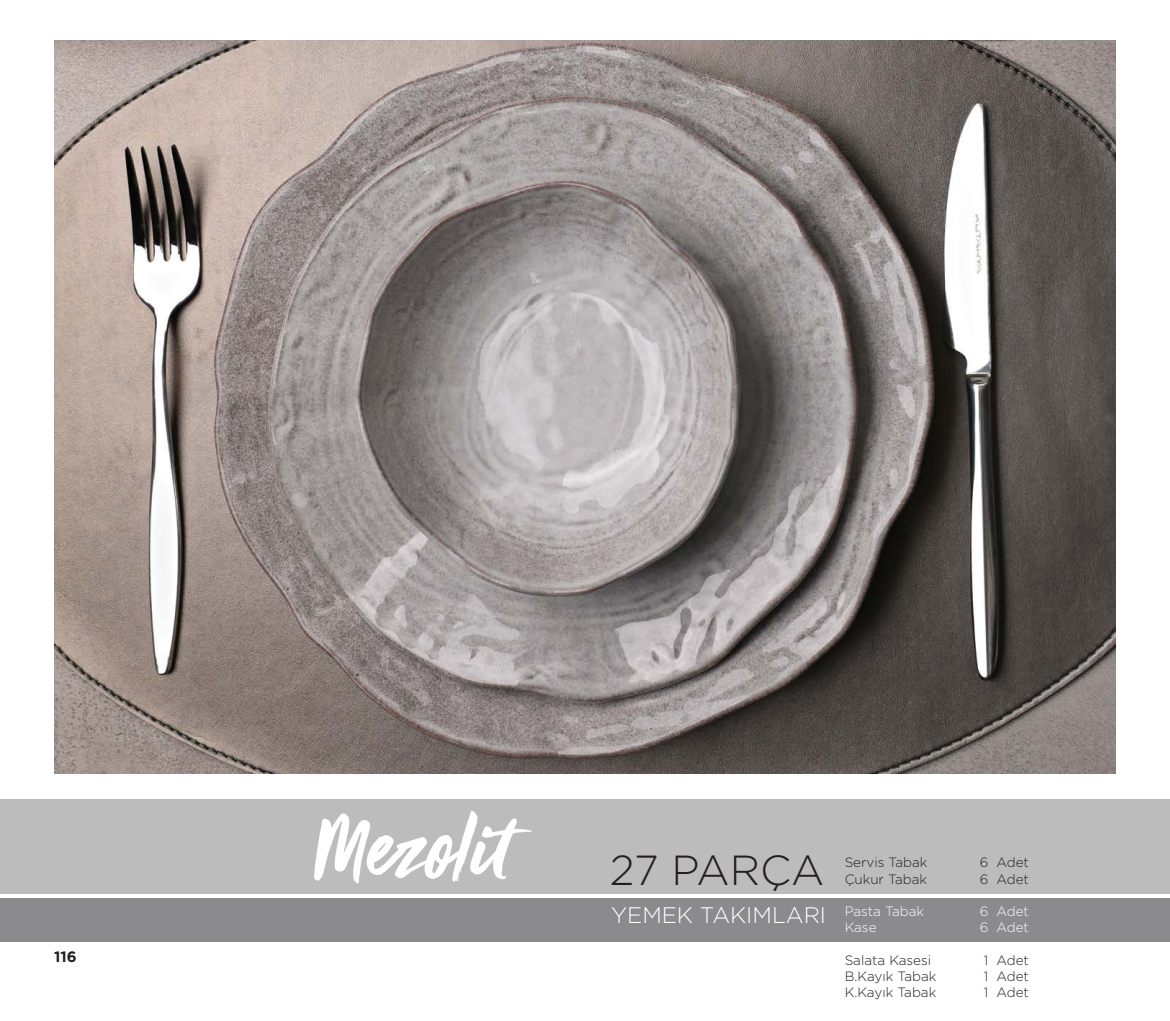
<style>
.page{position:relative;width:1170px;height:1021px;background:#fff}
.page>*{position:absolute;margin:0;border:0;box-sizing:border-box;transform-origin:0 0}
.t1{font:96px "Viva Beautiful C";color:#fff}
.t2{font:300 42px "Gotham";color:#231f20}
.t3{font:300 22.5px "Gotham";color:#fff}
.t4{font:700 15px "Gotham";color:#231f20}
.t5{font:300 13.5px "Gotham";color:#231f20}
.t6{font:300 13.5px "Gotham";color:#fff}
</style>
<div class="page">
<div style="left:0;top:799px;width:1169px;height:94px;background:#bdbcbc"></div>
<div style="left:0;top:898px;width:1169px;height:43px;background:#8b8b8e"></div>
<img style="left:55px;top:40px;width:1060px;height:733px">
<p class="t4" style="left:54px;top:946px;width:24px">116</p>
<p class="t4" style="left:60px;top:951px;width:24px">116</p>
<p class="t1" style="left:314px;top:782px;width:199px">Mezolit</p>
<p class="t2" style="left:610px;top:843px;width:216px">27 PARÇA</p>
<p class="t3" style="left:611px;top:900px;width:216px">YEMEK TAKIMLARI</p>
<p class="t5" style="left:844px;top:854px;width:84px">Servis Tabak</p>
<p class="t5" style="left:844px;top:870px;width:84px">Çukur Tabak</p>
<p class="t6" style="left:844px;top:902px;width:81px">Pasta Tabak</p>
<p class="t6" style="left:844px;top:918px;width:33px">Kase</p>
<p class="t5" style="left:844px;top:951px;width:88px">Salata Kasesi</p>
<p class="t5" style="left:844px;top:967px;width:93px">B.Kayık Tabak</p>
<p class="t5" style="left:844px;top:983px;width:93px">K.Kayık Tabak</p>
<p class="t5" style="left:979px;top:854px;width:51px">6 Adet</p>
<p class="t5" style="left:979px;top:870px;width:51px">6 Adet</p>
<p class="t6" style="left:979px;top:902px;width:51px">6 Adet</p>
<p class="t6" style="left:979px;top:918px;width:51px">6 Adet</p>
<p class="t5" style="left:983px;top:951px;width:47px">1 Adet</p>
<p class="t5" style="left:983px;top:967px;width:47px">1 Adet</p>
<p class="t5" style="left:983px;top:983px;width:47px">1 Adet</p>
</div>
